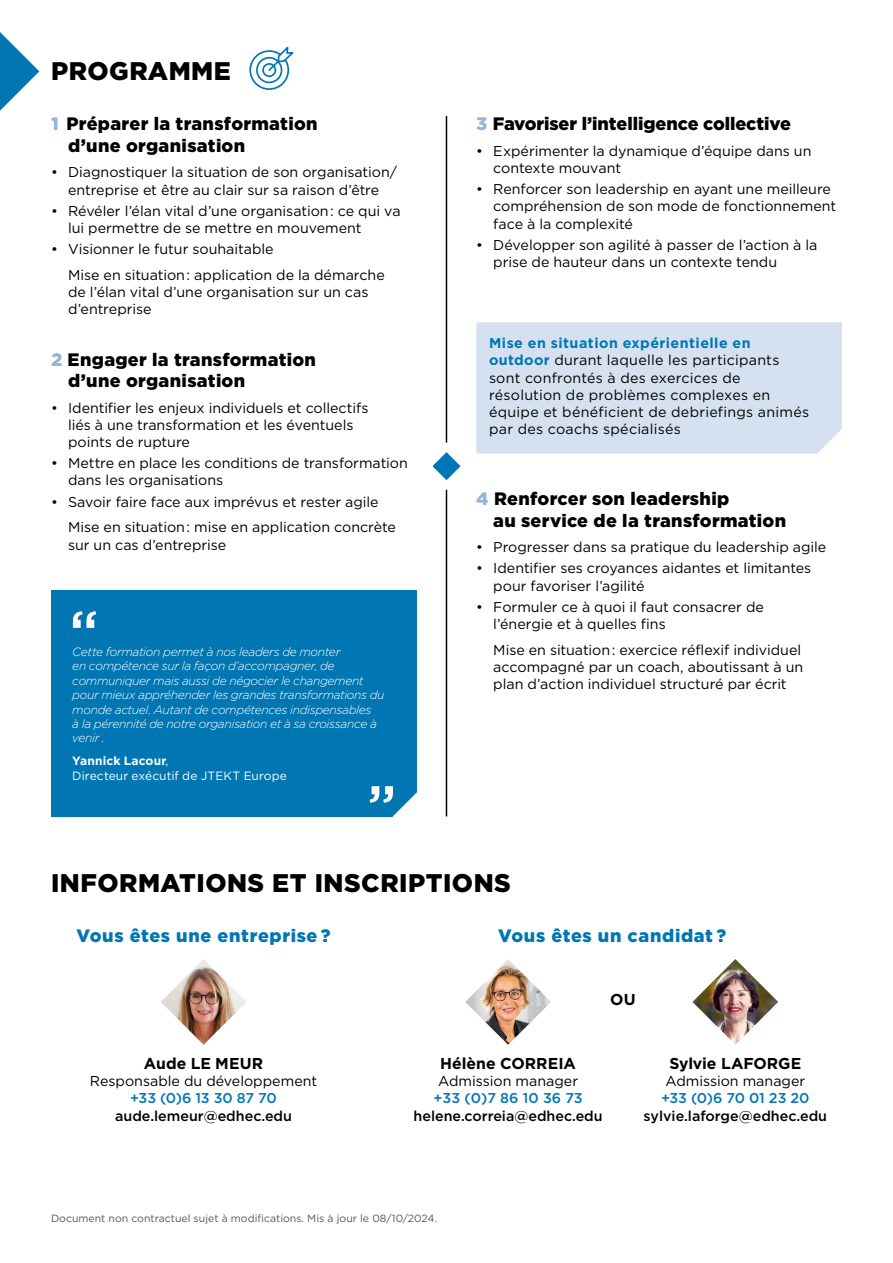
<style>
.page{position:relative;width:893px;height:1263px;background:#fff}
.page>*{position:absolute;margin:0;border:0;box-sizing:border-box;transform-origin:0 0}
.t1{font:500 58.5px "Gotham";color:#fff}
.Programme__H3{font:900 25.5px "Gotham";letter-spacing:.02em;color:#000}
.Detail_programme__H3{font:900 18px "Gotham";letter-spacing:.01em;color:#000}
.Détail_programme_2e_ligne{font:900 18px "Gotham";letter-spacing:.015em;color:#000}
.BODY_simple{font:900 18px "Gotham";letter-spacing:.035em;color:#0076b3}
.Nom_témoin{font:700 15.75px "Gotham";color:#000}
.Mise_en_situation__H5{font:14.25px/17.1px "Gotham";color:#000}
.Mise_en_situation__H5-2{font:14.25px/17.1px "Gotham";letter-spacing:.02em;color:#000}
.Nom_témoin-2{font:500 14.25px/17.1px "Gotham";color:#000;text-align:center}
.Nom_témoin-3{font:14.25px "Gotham";color:#000}
.t2{font:italic 300 12px/14.4px "Gotham";letter-spacing:-.03em;color:#fff}
.t3{font:12px/14.4px "Gotham";letter-spacing:.005em;color:#fff}
.t4{font:10.5px "Gotham";color:#565655}
.s1{color:#91b5da}
.s2{font-weight:700}
.s3{font-weight:700;color:#0076b3}
.s4{color:#0076b3}
.s5{font-weight:400}
</style>
<div class="page">
<svg style="left:0;top:32px;width:39px;height:79px"></svg>
<svg style="left:249px;top:46px;width:45px;height:44px"></svg>
<div style="left:51px;top:590px;width:366px;height:226px;background:#0076b3"></div>
<svg style="left:393px;top:792px;width:24px;height:24px"></svg>
<hr style="left:446px;top:116px;width:1px;height:700px;background:#000">
<svg style="left:432px;top:433px;width:48px;height:66px"></svg>
<img style="left:161px;top:959px;width:85px;height:86px">
<img style="left:692px;top:959px;width:86px;height:86px">
<img style="left:465px;top:959px;width:86px;height:86px">
<div style="left:476px;top:322px;width:366px;height:131px;background:#d5e1f1"></div>
<p class="Programme__H3" style="left:51px;top:53px;width:181px">PROGRAMME</p>
<p class="Detail_programme__H3" style="left:51px;top:111px;width:268px"><span class="s1">1</span> Préparer la transformation</p>
<p class="Détail_programme_2e_ligne" style="left:68px;top:133px;width:179px">d’une organisation</p>
<p class="Mise_en_situation__H5" style="left:51px;top:164px;width:347px;text-align:center">• Diagnostiquer la situation de son organisation/ entreprise et être au clair sur sa raison d’être</p>
<p class="Mise_en_situation__H5" style="left:68px;top:202px;width:334px;text-indent:-17px">• Révéler l’élan vital d’une organisation : ce qui va lui permettre de se mettre en mouvement</p>
<p class="Mise_en_situation__H5" style="left:51px;top:240px;width:224px">• Visionner le futur souhaitable</p>
<h5 class="Mise_en_situation__H5" style="left:68px;top:266px;width:318px">Mise en situation : application de la démarche de l’élan vital d’une organisation sur un cas d’entreprise</h5>
<p class="Detail_programme__H3" style="left:51px;top:347px;width:267px"><span class="s1">2</span> Engager la transformation</p>
<p class="Détail_programme_2e_ligne" style="left:68px;top:368px;width:179px">d’une organisation</p>
<p class="Mise_en_situation__H5" style="left:68px;top:399px;width:302px;text-indent:-17px">• Identifier les enjeux individuels et collectifs liés à une transformation et les éventuels points de rupture</p>
<p class="Mise_en_situation__H5" style="left:68px;top:454px;width:341px;text-indent:-17px">• Mettre en place les conditions de transformation dans les organisations</p>
<p class="Mise_en_situation__H5" style="left:51px;top:493px;width:329px">• Savoir faire face aux imprévus et rester agile</p>
<h5 class="Mise_en_situation__H5" style="left:68px;top:518px;width:329px">Mise en situation : mise en application concrète sur un cas d’entreprise</h5>
<p class="t1" style="left:69px;top:594px;width:31px">“</p>
<p class="t2" style="left:72px;top:644px;width:314px">Cette formation permet à nos leaders de monter<br>en compétence sur la façon d’accompagner, de communiquer mais aussi de négocier le changement pour mieux appréhender les grandes transformations du monde actuel. Autant de compétences indispensables<br>à la pérennité de notre organisation et à sa croissance à venir .</p>
<p class="t3" style="left:72px;top:754px;width:216px"><span class="s2">Yannick Lacour</span>,<br>Directeur exécutif de JTEKT Europe</p>
<p class="t1" style="left:367px;top:768px;width:31px">”</p>
<p class="Detail_programme__H3" style="left:476px;top:111px;width:316px"><span class="s1">3</span> Favoriser l’intelligence collective</p>
<p class="Mise_en_situation__H5" style="left:493px;top:142px;width:320px;text-indent:-17px">• Expérimenter la dynamique d’équipe dans un contexte mouvant</p>
<p class="Mise_en_situation__H5" style="left:493px;top:180px;width:344px;text-indent:-17px">• Renforcer son leadership en ayant une meilleure compréhension de son mode de fonctionnement face à la complexité</p>
<p class="Mise_en_situation__H5" style="left:493px;top:236px;width:326px;text-indent:-17px">• Développer son agilité à passer de l’action à la prise de hauteur dans un contexte tendu</p>
<p class="Mise_en_situation__H5-2" style="left:489px;top:334px;width:322px"><span class="s3">Mise en situation expérientielle en outdoor</span> durant laquelle les participants sont confrontés à des exercices de résolution de problèmes complexes en équipe et bénéficient de debriefings animés par des coachs spécialisés</p>
<p class="Detail_programme__H3" style="left:476px;top:486px;width:254px"><span class="s1">4</span> Renforcer son leadership</p>
<p class="Détail_programme_2e_ligne" style="left:493px;top:508px;width:294px">au service de la transformation</p>
<p class="Mise_en_situation__H5" style="left:476px;top:538px;width:351px">• Progresser dans sa pratique du leadership agile</p>
<p class="Mise_en_situation__H5" style="left:493px;top:560px;width:320px;text-indent:-17px">• Identifier ses croyances aidantes et limitantes pour favoriser l’agilité</p>
<p class="Mise_en_situation__H5" style="left:493px;top:598px;width:272px;text-indent:-17px">• Formuler ce à quoi il faut consacrer de l’énergie et à quelles fins</p>
<h5 class="Mise_en_situation__H5" style="left:493px;top:641px;width:311px">Mise en situation : exercice réflexif individuel accompagné par un coach, aboutissant à un plan d’action individuel structuré par écrit</h5>
<p class="Programme__H3" style="left:51px;top:865px;width:461px">INFORMATIONS ET INSCRIPTIONS</p>
<p class="BODY_simple" style="left:76px;top:923px;width:256px">Vous êtes une entreprise ?</p>
<p class="BODY_simple" style="left:498px;top:923px;width:230px">Vous êtes un candidat ?</p>
<p class="Nom_témoin" style="left:144px;top:1053px;width:121px">Aude LE MEUR</p>
<p class="Nom_témoin-3" style="left:90px;top:1072px;width:229px">Responsable du développement</p>
<p class="Nom_témoin-2" style="left:115px;top:1090px;width:178px"><span class="s4">+33 (0)6 13 30 87 70 </span>aude.lemeur@edhec.edu</p>
<p class="Nom_témoin" style="left:610px;top:989px;width:27px">OU</p>
<p class="Nom_témoin" style="left:440px;top:1053px;width:137px">Hélène CORREIA</p>
<p class="Nom_témoin-2" style="left:414px;top:1072px;width:191px"><span class="s5">Admission manager<br></span><span class="s4">+33 (0)7 86 10 36 73 </span>helene.correia@edhec.edu</p>
<p class="Nom_témoin" style="left:669px;top:1053px;width:133px">Sylvie LAFORGE</p>
<p class="Nom_témoin-2" style="left:644px;top:1072px;width:185px"><span class="s5">Admission manager<br></span><span class="s4">+33 (0)6 70 01 23 20 </span>sylvie.laforge@edhec.edu</p>
<p class="t4" style="left:51px;top:1211px;width:388px">Document non contractuel sujet à modifications. Mis à jour le 08/10/2024.</p>
</div>
